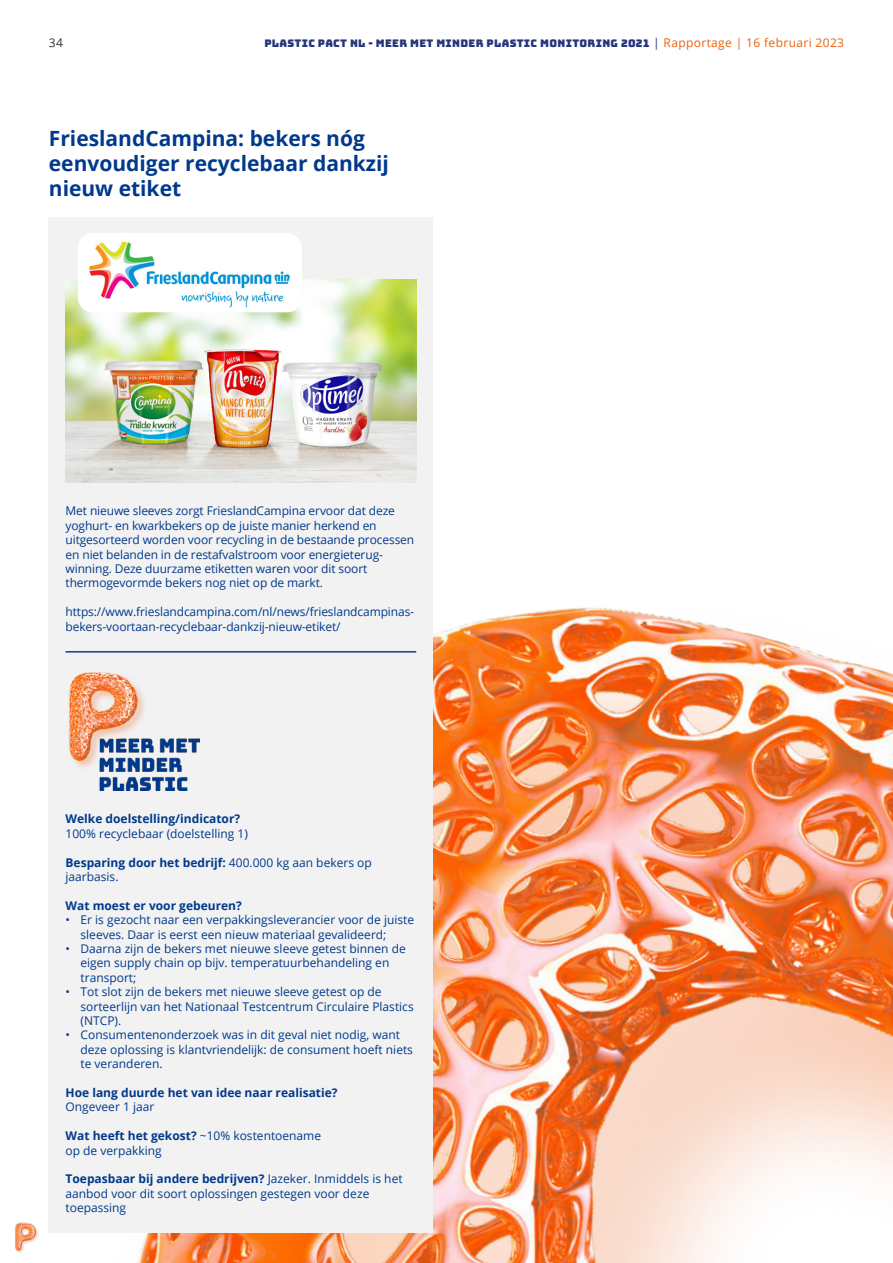
<style>
.page{position:relative;width:893px;height:1263px;background:#fff}
.page>*{position:absolute;margin:0;border:0;box-sizing:border-box;transform-origin:0 0}
.t1{font:700 21px/25.2px "Open Sans";color:#00398c}
.t2{font:12px/14.4px "Open Sans";color:#00398c}
.t3{font:700 12px/14.4px "Open Sans";color:#00398c}
.t4{font:12px "Open Sans";color:#333}
.t5{font:10.5px "Bungee";letter-spacing:.03em;color:#26367d}
.s1{font-family:"Open Sans";font-size:12px}
.s2{font-family:"Open Sans";font-size:12px;color:#eb610a}
.s3{font-weight:700}
.s4{font-weight:400}
</style>
<div class="page">
<img style="left:48px;top:218px;width:845px;height:1045px">
<img style="left:15px;top:1222px;width:23px;height:31px">
<div style="left:49px;top:217px;width:384px;height:1015px;background:#f2f2f2"></div>
<hr style="left:66px;top:651px;width:350px;height:1px;background:#00398c">
<img style="left:68px;top:672px;width:131px;height:118px">
<img style="left:66px;top:280px;width:350px;height:202px">
<img style="left:78px;top:233px;width:224px;height:85px">
<p class="t4" style="left:49px;top:35px;width:16px">34</p>
<p class="t5" style="left:264px;top:38px;width:581px">PLASTIC PACT NL - MEER MET MINDER PLASTIC MONITORING 2021 <span class="s1">|</span> <span class="s2">Rapportage | 16 februari 2023</span></p>
<p class="t1" style="left:49px;top:125px;width:342px">FrieslandCampina: bekers nóg eenvoudiger recyclebaar dankzij nieuw etiket</p>
<p class="t2" style="left:66px;top:504px;width:350px">Met nieuwe sleeves zorgt FrieslandCampina ervoor dat deze yoghurt- en kwarkbekers op de juiste manier herkend en uitgesorteerd worden voor recycling in de bestaande processen en niet belanden in de restafvalstroom voor energieterug&shy;winning. Deze duurzame etiketten waren voor dit soort thermogevormde bekers nog niet op de markt.</p>
<p class="t2" style="left:66px;top:604px;width:350px">https://www.frieslandcampina.com/nl/news/frieslandcampinas&shy;bekers-voortaan-recyclebaar-dankzij-nieuw-etiket/</p>
<p class="t2" style="left:66px;top:811px;width:184px"><span class="s3">Welke doelstelling/indicator?<br></span>100% recyclebaar (doelstelling 1)</p>
<p class="t2" style="left:66px;top:855px;width:308px"><span class="s3">Besparing door het bedrijf:</span> 400.000 kg aan bekers op jaarbasis.</p>
<p class="t3" style="left:66px;top:898px;width:178px">Wat moest er voor gebeuren?</p>
<p class="t2" style="left:81px;top:912px;width:335px;text-indent:-15px">• Er is gezocht naar een verpakkingsleverancier voor de juiste sleeves. Daar is eerst een nieuw materiaal gevalideerd;</p>
<p class="t2" style="left:81px;top:941px;width:327px;text-indent:-15px">• Daarna zijn de bekers met nieuwe sleeve getest binnen de eigen supply chain op bijv. temperatuurbehandeling en transport;</p>
<p class="t2" style="left:81px;top:984px;width:335px;text-indent:-15px">• Tot slot zijn de bekers met nieuwe sleeve getest op de sorteerlijn van het Nationaal Testcentrum Circulaire Plastics (NTCP).</p>
<p class="t2" style="left:81px;top:1027px;width:334px;text-indent:-15px">• Consumentenonderzoek was in dit geval niet nodig, want deze oplossing is klantvriendelijk: de consument hoeft niets te veranderen.</p>
<p class="t3" style="left:66px;top:1085px;width:274px">Hoe lang duurde het van idee naar realisatie?<br><span class="s4">Ongeveer 1 jaar</span></p>
<p class="t2" style="left:66px;top:1128px;width:257px"><span class="s3">Wat heeft het gekost?</span> ~10% kostentoename op de verpakking</p>
<p class="t2" style="left:66px;top:1171px;width:339px"><span class="s3">Toepasbaar bij andere bedrijven?</span> Jazeker. Inmiddels is het aanbod voor dit soort oplossingen gestegen voor deze toepassing</p>
</div>
